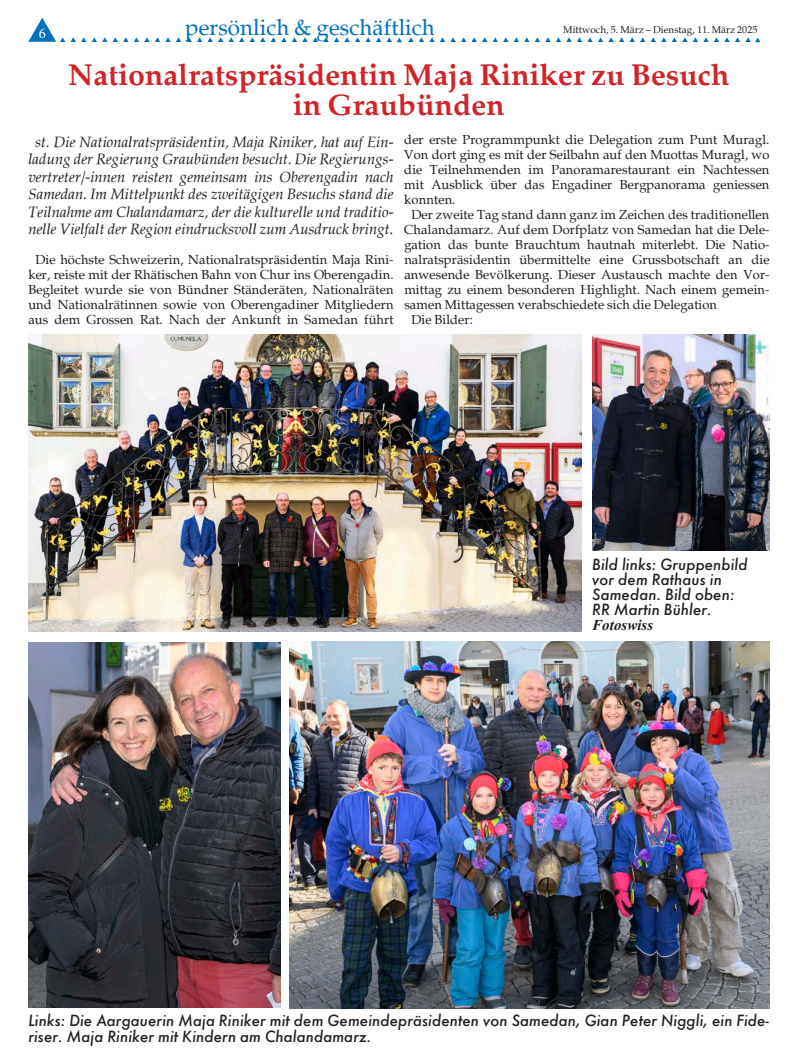
<style>
.page{position:relative;width:798px;height:1063px;background:#fff}
.page>*{position:absolute;margin:0;border:0;box-sizing:border-box;transform-origin:0 0}
.Lauftext{font:700 30px "Palatia";color:#d1232a}
.Seitenrubrik{font:22.5px "Palatia";color:#0072bc}
.Lauftext-2{font:italic 15px/17.4px "Palatia";color:#231f20;text-align:center}
.Lauftext-3{font:italic 500 15px/15px "Futura";color:#231f20}
.t1{font:15px "Minion Pro";color:#fff}
.Lauftext-4{font:13.12px/15px "Palatia";color:#231f20;text-align:justify}
.t2{font:10px "Palatia";color:#231f20}
.s1{font-family:"Times New Roman";font-weight:700}
</style>
<div class="page">
<svg style="left:113px;top:37px;width:15px;height:5px"></svg>
<svg style="left:134px;top:37px;width:15px;height:5px"></svg>
<svg style="left:155px;top:37px;width:152px;height:5px"></svg>
<svg style="left:313px;top:37px;width:15px;height:5px"></svg>
<svg style="left:334px;top:37px;width:15px;height:5px"></svg>
<svg style="left:28px;top:18px;width:79px;height:24px"></svg>
<svg style="left:355px;top:37px;width:47px;height:5px"></svg>
<svg style="left:408px;top:37px;width:47px;height:5px"></svg>
<svg style="left:461px;top:37px;width:15px;height:5px"></svg>
<svg style="left:482px;top:37px;width:15px;height:5px"></svg>
<svg style="left:503px;top:37px;width:152px;height:5px"></svg>
<svg style="left:661px;top:37px;width:15px;height:5px"></svg>
<svg style="left:682px;top:37px;width:15px;height:5px"></svg>
<svg style="left:703px;top:37px;width:57px;height:5px"></svg>
<img style="left:28px;top:335px;width:553px;height:297px">
<img style="left:592px;top:335px;width:177px;height:216px">
<img style="left:28px;top:642px;width:252px;height:365px">
<img style="left:290px;top:641px;width:479px;height:367px">
<p class="t1" style="left:39px;top:23px;width:9px">6</p>
<p class="Seitenrubrik" style="left:185px;top:14px;width:251px">persönlich &amp; geschäftlich</p>
<p class="t2" style="left:563px;top:23px;width:195px">Mittwoch, 5. März – Dienstag, 11. März 2025</p>
<p class="Lauftext" style="left:68px;top:57px;width:662px">Nationalratspräsidentin Maja Riniker zu Besuch</p>
<p class="Lauftext" style="left:293px;top:87px;width:213px">in Graubünden</p>
<p class="Lauftext-2" style="left:28px;top:133px;width:367px">st. Die Nationalratspräsidentin, Maja Riniker, hat auf Ein&shy;ladung der Regierung Graubünden besucht. Die Regierungs&shy;vertreter/-innen reisten gemeinsam ins Oberengadin nach Samedan. Im Mittelpunkt des zweitägigen Besuchs stand die Teilnahme am Chalandamarz, der die kulturelle und traditio&shy;nelle Vielfalt der Region eindrucksvoll zum Ausdruck bringt.</p>
<p class="Lauftext-4" style="left:28px;top:252px;width:367px;text-align:center">Die höchste Schweizerin, Nationalratspräsidentin Maja Rini&shy;ker, reiste mit der Rhätischen Bahn von Chur ins Oberengadin.<br>Begleitet wurde sie von Bündner Ständeräten, Nationalräten und Nationalrätinnen sowie von Oberengadiner Mitgliedern aus dem Grossen Rat. Nach der Ankunft in Samedan führt</p>
<p class="Lauftext-4" style="left:404px;top:133px;width:367px">der erste Programmpunkt die Delegation zum Punt Muragl.<br>Von dort ging es mit der Seilbahn auf den Muottas Muragl, wo die Teilnehmenden im Panoramarestaurant ein Nachtessen mit Ausblick über das Engadiner Bergpanorama geniessen konnten.</p>
<p class="Lauftext-4" style="left:404px;top:208px;width:367px;text-indent:7px">Der zweite Tag stand dann ganz im Zeichen des traditionellen Chalandamarz. Auf dem Dorfplatz von Samedan hat die Dele&shy;gation das bunte Brauchtum hautnah miterlebt. Die Natio&shy;nalratspräsidentin übermittelte eine Grussbotschaft an die anwesende Bevölkerung. Dieser Austausch machte den Vor&shy;mittag zu einem besonderen Highlight. Nach einem gemein&shy;samen Mittagessen verabschiedete sich die Delegation</p>
<p class="Lauftext-4" style="left:411px;top:313px;width:63px">Die Bilder:</p>
<p class="Lauftext-3" style="left:592px;top:556px;width:157px">Bild links: Gruppenbild vor dem Rathaus in<br>Samedan. Bild oben:<br>RR Martin Bühler.<br><span class="s1">Fotoswiss</span></p>
<p class="Lauftext-3" style="left:28px;top:1012px;width:742px;line-height:16.2px">Links: Die Aargauerin Maja Riniker mit dem Gemeindepräsidenten von Samedan, Gian Peter Niggli, ein Fide&shy;riser. Maja Riniker mit Kindern am Chalandamarz.</p>
</div>
